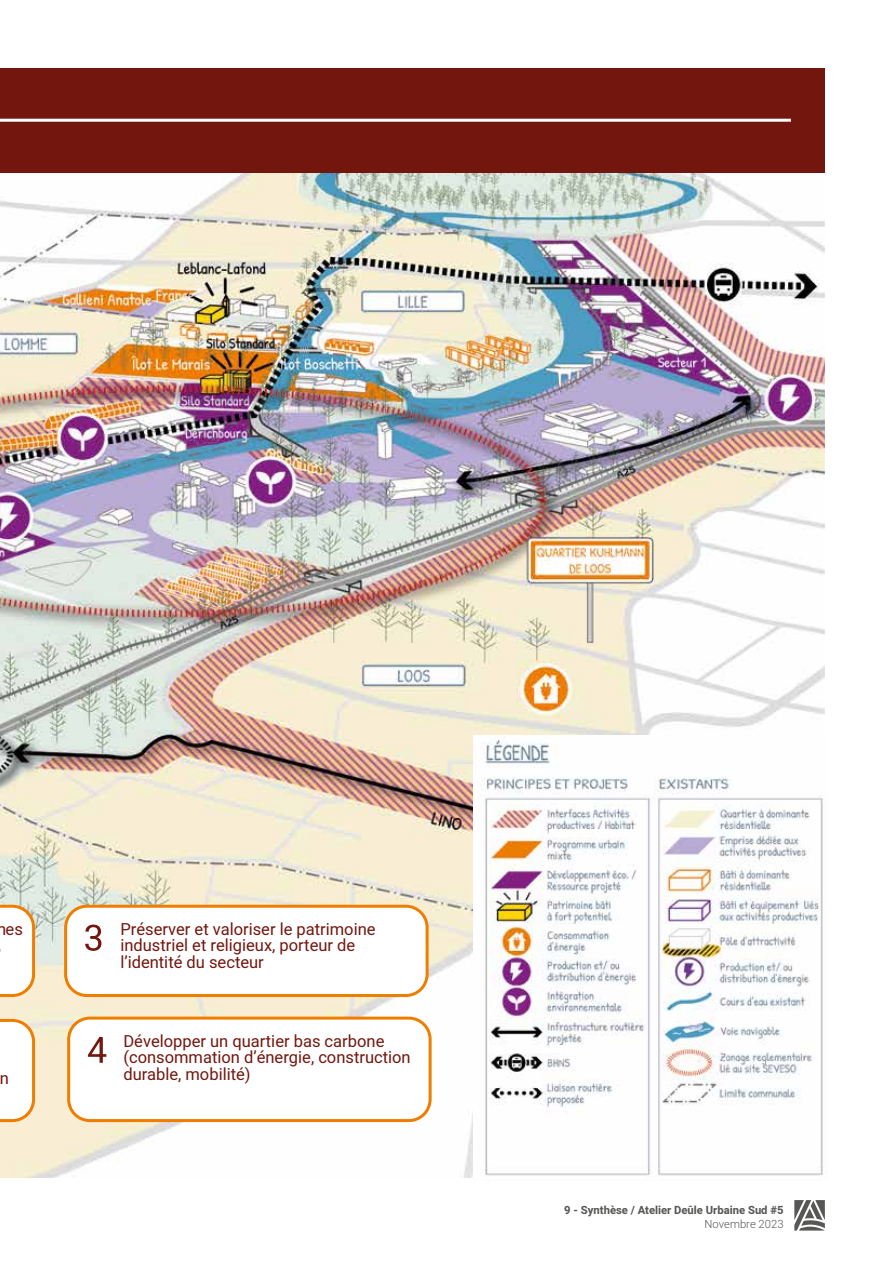
<style>
.page{position:relative;width:893px;height:1263px;background:#fff}
.page>*{position:absolute;margin:0;border:0;box-sizing:border-box;transform-origin:0 0}
.t1{font:16.5px/16.5px "Heebo";color:#73160d}
.t2{font:700 11.25px "Heebo";color:#575756}
.t3{font:300 11.25px "Heebo";color:#575756}
</style>
<div class="page">
<img style="left:0;top:172px;width:825px;height:1006px">
<img style="left:474px;top:736px;width:351px;height:442px">
<svg style="left:794px;top:1200px;width:31px;height:30px"></svg>
<svg style="left:0;top:905px;width:35px;height:92px"></svg>
<svg style="left:0;top:1019px;width:35px;height:103px"></svg>
<div style="left:0;top:68px;width:825px;height:104px;background:#73160d"></div>
<hr style="left:0;top:119px;width:791px;height:3px;background:#fff">
<div style="left:66px;top:906px;width:361px;height:89px;background:#fff;border-radius:21px"></div>
<div style="left:64px;top:905px;width:365px;height:92px;border:3px solid #ef7d00;border-radius:21px"></div>
<svg style="left:85px;top:924px;width:16px;height:27px"></svg>
<div style="left:69px;top:1018px;width:361px;height:102px;background:#fff;border-radius:21px"></div>
<div style="left:67px;top:1016px;width:365px;height:106px;border:3px solid #ef7d00;border-radius:21px"></div>
<svg style="left:88px;top:1037px;width:18px;height:26px"></svg>
<p class="t1" style="left:6px;top:921px;width:19px">es</p>
<p class="t1" style="left:-1px;top:1069px;width:11px">n</p>
<p class="t1" style="left:120px;top:921px;width:257px">Préserver et valoriser le patrimoine industriel et religieux, porteur de l’identité du secteur</p>
<p class="t1" style="left:123px;top:1032px;width:289px">Développer un quartier bas carbone (consommation d’énergie, construction durable, mobilité)</p>
<p class="t2" style="left:564px;top:1203px;width:221px">9 - Synthèse / Atelier Deûle Urbaine Sud #5</p>
<p class="t3" style="left:705px;top:1216px;width:80px">Novembre 2023</p>
</div>
